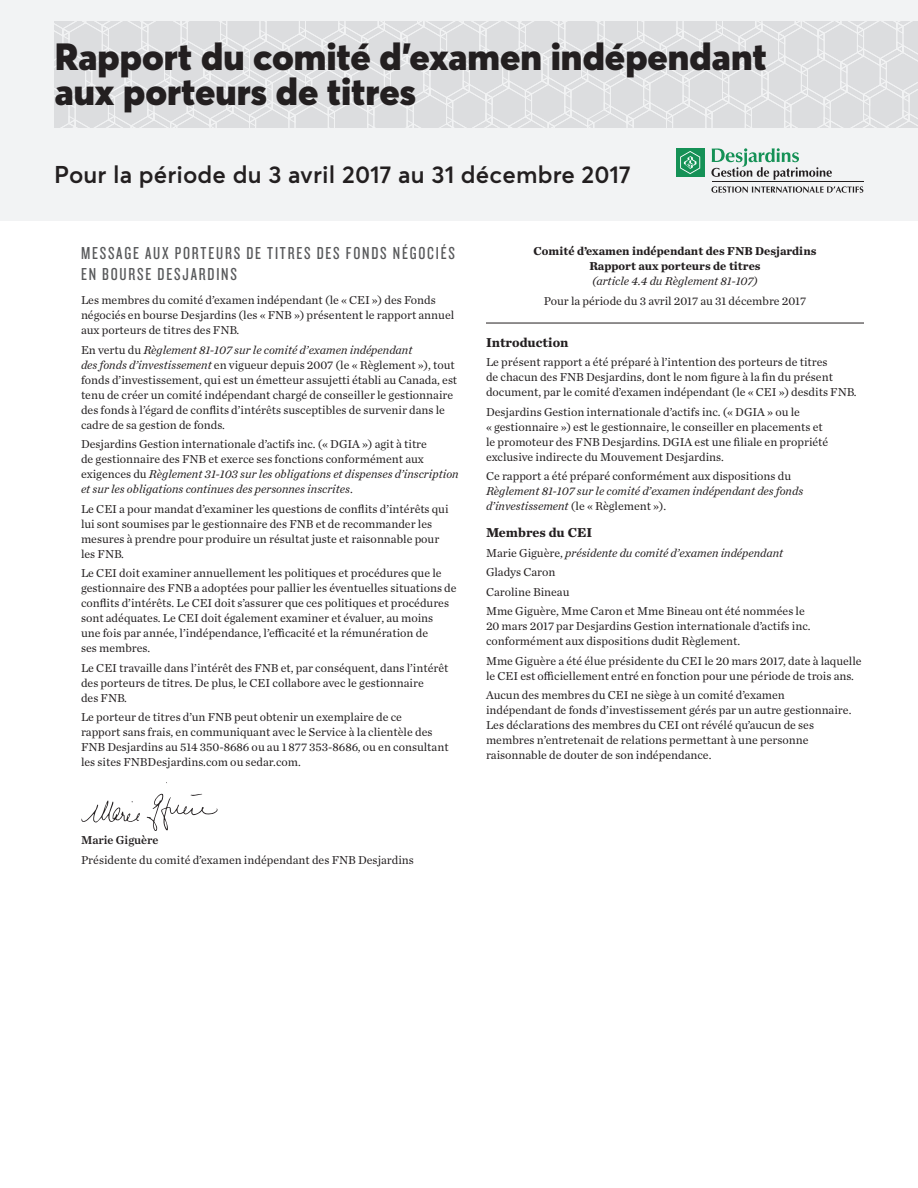
<style>
.page{position:relative;width:918px;height:1188px;background:#fff}
.page>*{position:absolute;margin:0;border:0;box-sizing:border-box;transform-origin:0 0}
.t1{font:900 37.5px/35.4px "Averta";color:#231f20}
.t2{font:600 24px "Averta";letter-spacing:.005em;color:#231f20}
.t3{font:18px/21px "Knockout 28 Junior Feathrwt";letter-spacing:.1em;color:#57585a}
.t4{font:700 13.5px "Chronicle Text G1";color:#231f20}
.t5{font:12px/15px "Chronicle Text G1";color:#231f20}
.t6{font:italic 12px/15px "Chronicle Text G1";color:#231f20}
.t7{font:700 12px/15px "Chronicle Text G1";color:#231f20;text-align:center}
.t8{font:12px "Chronicle Text G1 Semi";color:#231f20}
.s1{font-style:italic}
.s2{font-style:normal}
</style>
<div class="page">
<div style="left:0;top:0;width:918px;height:220px;background:#f2f3f4"></div>
<svg style="left:54px;top:21px;width:864px;height:107px"></svg>
<div style="left:676px;top:149px;width:28px;height:28px;background:#159156"></div>
<svg style="left:680px;top:151px;width:20px;height:23px"></svg>
<svg style="left:711px;top:148px;width:121px;height:32px"></svg>
<hr style="left:712px;top:181px;width:151px;height:1px;background:#231f20">
<svg style="left:711px;top:186px;width:152px;height:7px"></svg>
<hr style="left:486px;top:323px;width:378px;height:1px;background:#231f20">
<svg style="left:147px;top:794px;width:71px;height:37px"></svg>
<svg style="left:81px;top:801px;width:59px;height:22px"></svg>
<h1 class="t1" style="left:55px;top:38px;width:714px">Rapport du comité d’examen indépendant aux porteurs de titres</h1>
<h2 class="t2" style="left:54px;top:159px;width:579px">Pour la période du 3 avril 2017 au 31 décembre 2017</h2>
<h3 class="t3" style="left:81px;top:242px;width:376px">MESSAGE AUX PORTEURS DE TITRES DES FONDS NÉGOCIÉS<br>EN BOURSE DESJARDINS</h3>
<p class="t5" style="left:81px;top:292px;width:375px">Les membres du comité d’examen indépendant (le « CEI ») des Fonds négociés en bourse Desjardins (les « FNB ») présentent le rapport annuel aux porteurs de titres des FNB.</p>
<p class="t5" style="left:81px;top:342px;width:378px">En vertu du <span class="s1">Règlement 81-107 sur le comité d’examen indépendant<br>des fonds d’investissement</span> en vigueur depuis 2007 (le « Règlement »), tout fonds d’investissement, qui est un émetteur assujetti établi au Canada, est tenu de créer un comité indépendant chargé de conseiller le gestionnaire des fonds à l’égard de conflits d’intérêts susceptibles de survenir dans le cadre de sa gestion de fonds.</p>
<p class="t5" style="left:81px;top:436px;width:379px">Desjardins Gestion internationale d’actifs inc. (« DGIA ») agit à titre<br>de gestionnaire des FNB et exerce ses fonctions conformément aux exigences du <span class="s1">Règlement 31-103 sur les obligations et dispenses d’inscription et sur les obligations continues des personnes inscrites</span>.</p>
<p class="t5" style="left:81px;top:501px;width:369px">Le CEI a pour mandat d’examiner les questions de conflits d’intérêts qui lui sont soumises par le gestionnaire des FNB et de recommander les mesures à prendre pour produire un résultat juste et raisonnable pour les FNB.</p>
<p class="t5" style="left:81px;top:565px;width:377px">Le CEI doit examiner annuellement les politiques et procédures que le gestionnaire des FNB a adoptées pour pallier les éventuelles situations de conflits d’intérêts. Le CEI doit s’assurer que ces politiques et procédures sont adéquates. Le CEI doit également examiner et évaluer, au moins<br>une fois par année, l’indépendance, l’efficacité et la rémunération de<br>ses membres.</p>
<p class="t5" style="left:81px;top:660px;width:369px">Le CEI travaille dans l’intérêt des FNB et, par conséquent, dans l’intérêt des porteurs de titres. De plus, le CEI collabore avec le gestionnaire<br>des FNB.</p>
<p class="t5" style="left:81px;top:709px;width:369px">Le porteur de titres d’un FNB peut obtenir un exemplaire de ce<br>rapport sans frais, en communiquant avec le Service à la clientèle des FNB Desjardins au 514 350-8686 ou au 1 877 353-8686, ou en consultant les sites FNBDesjardins.com ou sedar.com.</p>
<p class="t8" style="left:81px;top:831px;width:79px">Marie Giguère</p>
<p class="t5" style="left:81px;top:852px;width:334px">Présidente du comité d’examen indépendant des FNB Desjardins</p>
<p class="t7" style="left:534px;top:243px;width:284px">Comité d’examen indépendant des FNB Desjardins<br>Rapport aux porteurs de titres</p>
<p class="t6" style="left:592px;top:273px;width:167px">(article 4.4 du Règlement 81-107)</p>
<p class="t5" style="left:544px;top:293px;width:264px">Pour la période du 3 avril 2017 au 31 décembre 2017</p>
<p class="t4" style="left:486px;top:331px;width:84px">Introduction</p>
<p class="t5" style="left:486px;top:354px;width:372px">Le présent rapport a été préparé à l’intention des porteurs de titres<br>de chacun des FNB Desjardins, dont le nom figure à la fin du présent document, par le comité d’examen indépendant (le « CEI ») desdits FNB.</p>
<p class="t5" style="left:486px;top:404px;width:344px">Desjardins Gestion internationale d’actifs inc. (« DGIA » ou le<br>« gestionnaire ») est le gestionnaire, le conseiller en placements et le promoteur des FNB Desjardins. DGIA est une filiale en propriété exclusive indirecte du Mouvement Desjardins.</p>
<p class="t5" style="left:486px;top:468px;width:307px">Ce rapport a été préparé conformément aux dispositions du</p>
<p class="t6" style="left:486px;top:483px;width:319px">Règlement 81-107 sur le comité d’examen indépendant des fonds d’investissement <span class="s2">(le « Règlement »).</span></p>
<p class="t4" style="left:486px;top:522px;width:108px">Membres du CEI</p>
<p class="t5" style="left:486px;top:542px;width:320px;line-height:19.5px">Marie Giguère, <span class="s1">présidente du comité d’examen indépendant </span>Gladys Caron<br>Caroline Bineau<br>Mme Giguère, Mme Caron et Mme Bineau ont été nommées le</p>
<p class="t5" style="left:486px;top:618px;width:326px">20 mars 2017 par Desjardins Gestion internationale d’actifs inc. conformément aux dispositions dudit Règlement.</p>
<p class="t5" style="left:486px;top:653px;width:377px">Mme Giguère a été élue présidente du CEI le 20 mars 2017, date à laquelle le CEI est officiellement entré en fonction pour une période de trois ans.</p>
<p class="t5" style="left:486px;top:687px;width:367px">Aucun des membres du CEI ne siège à un comité d’examen indépendant de fonds d’investissement gérés par un autre gestionnaire.<br>Les déclarations des membres du CEI ont révélé qu’aucun de ses membres n’entretenait de relations permettant à une personne raisonnable de douter de son indépendance.</p>
</div>
